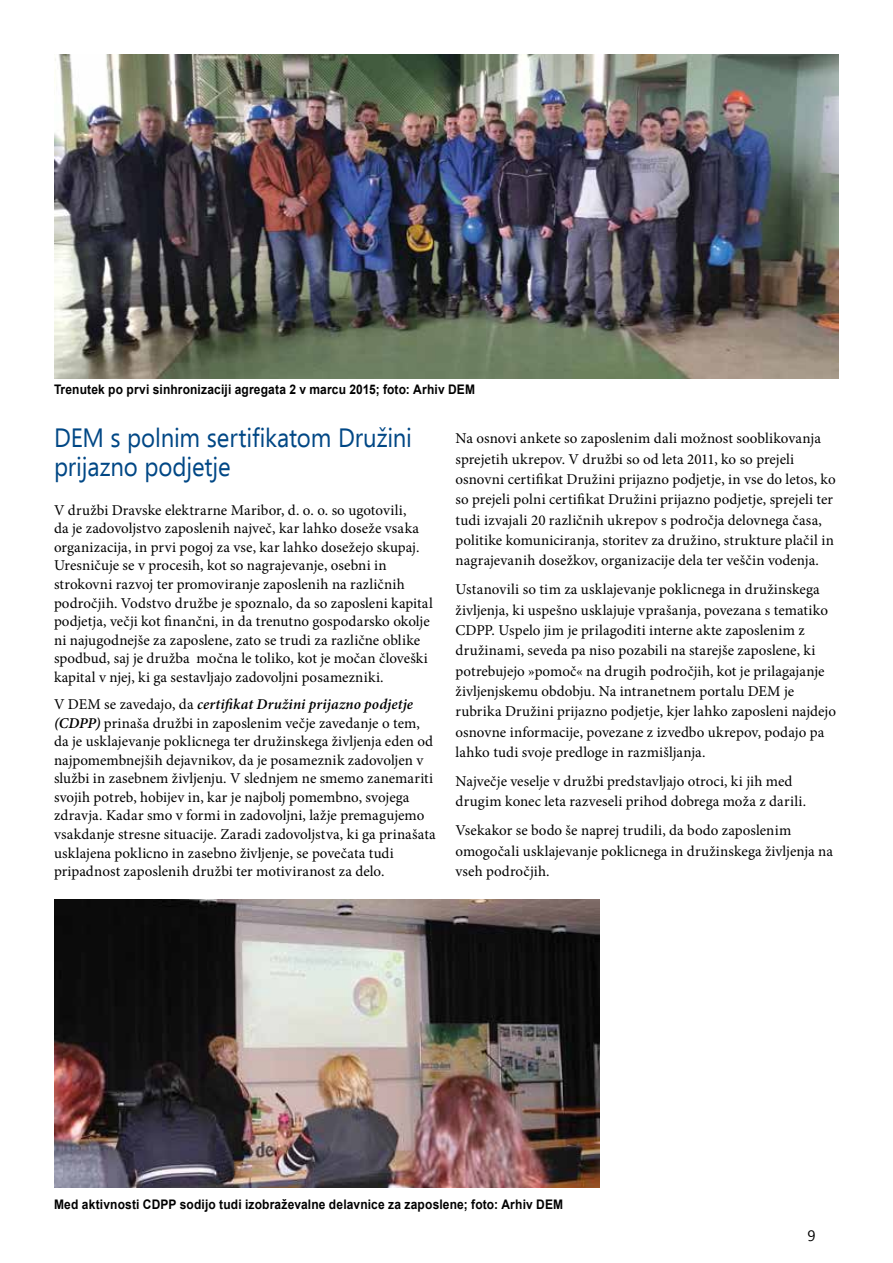
<style>
.page{position:relative;width:893px;height:1263px;background:#fff}
.page>*{position:absolute;margin:0;border:0;box-sizing:border-box;transform-origin:0 0}
.t1{font:26.4px/29.4px "Ebrima";letter-spacing:-.005em;color:#004785;scale:.91 1}
.t2{font:15px/18.6px "Minion Pro";letter-spacing:.005em;color:#000}
.t3{font:15px "Ebrima";color:#000}
.t4{font:700 13.2px "Arial";letter-spacing:.015em;color:#000;scale:.91 1}
.s1{font-weight:600;font-style:italic}
</style>
<div class="page">
<img style="left:54px;top:900px;width:546px;height:288px">
<img style="left:54px;top:54px;width:785px;height:324px">
<p class="t4" style="left:54px;top:380px;width:464px">Trenutek po prvi sinhronizaciji agregata 2 v marcu 2015; foto: Arhiv DEM</p>
<p class="t2" style="left:456px;top:428px;width:382px;line-height:20.4px">Na osnovi ankete so zaposlenim dali možnost sooblikovanja sprejetih ukrepov. V družbi so od leta 2011, ko so prejeli osnovni certifikat Družini prijazno podjetje, in vse do letos, ko so prejeli polni certifikat Družini prijazno podjetje, sprejeli ter tudi izvajali 20 različnih ukrepov s področja delovnega časa, politike komuniciranja, storitev za družino, strukture plačil in nagrajevanih dosežkov, organizacije dela ter veščin vodenja.</p>
<p class="t2" style="left:456px;top:579px;width:382px;line-height:20.4px">Ustanovili so tim za usklajevanje poklicnega in družinskega življenja, ki uspešno usklajuje vprašanja, povezana s tematiko CDPP. Uspelo jim je prilagoditi interne akte zaposlenim z družinami, seveda pa niso pozabili na starejše zaposlene, ki potrebujejo »pomoč« na drugih področjih, kot je prilagajanje življenjskemu obdobju. Na intranetnem portalu DEM je rubrika Družini prijazno podjetje, kjer lahko zaposleni najdejo osnovne informacije, povezane z izvedbo ukrepov, podajo pa lahko tudi svoje predloge in razmišljanja.</p>
<p class="t2" style="left:456px;top:771px;width:352px;line-height:20.4px">Največje veselje v družbi predstavljajo otroci, ki jih med drugim konec leta razveseli prihod dobrega moža z darili.</p>
<p class="t2" style="left:456px;top:820px;width:379px;line-height:20.4px">Vsekakor se bodo še naprej trudili, da bodo zaposlenim omogočali usklajevanje poklicnega in družinskega življenja na vseh področjih.</p>
<h1 class="t1" style="left:54px;top:424px;width:395px">DEM s polnim sertifikatom Družini prijazno podjetje</h1>
<p class="t2" style="left:54px;top:501px;width:380px">V družbi Dravske elektrarne Maribor, d. o. o. so ugotovili,<br>da je zadovoljstvo zaposlenih največ, kar lahko doseže vsaka organizacija, in prvi pogoj za vse, kar lahko dosežejo skupaj.<br>Uresničuje se v procesih, kot so nagrajevanje, osebni in strokovni razvoj ter promoviranje zaposlenih na različnih področjih. Vodstvo družbe je spoznalo, da so zaposleni kapital podjetja, večji kot finančni, in da trenutno gospodarsko okolje ni najugodnejše za zaposlene, zato se trudi za različne oblike spodbud, saj je družba močna le toliko, kot je močan človeški kapital v njej, ki ga sestavljajo zadovoljni posamezniki.</p>
<p class="t2" style="left:54px;top:695px;width:383px">V DEM se zavedajo, da <span class="s1">certifikat Družini prijazno podjetje (CDPP)</span> prinaša družbi in zaposlenim večje zavedanje o tem, da je usklajevanje poklicnega ter družinskega življenja eden od najpomembnejših dejavnikov, da je posameznik zadovoljen v službi in zasebnem življenju. V slednjem ne smemo zanemariti svojih potreb, hobijev in, kar je najbolj pomembno, svojega zdravja. Kadar smo v formi in zadovoljni, lažje premagujemo vsakdanje stresne situacije. Zaradi zadovoljstva, ki ga prinašata usklajena poklicno in zasebno življenje, se povečata tudi pripadnost zaposlenih družbi ter motiviranost za delo.</p>
<p class="t4" style="left:54px;top:1195px;width:561px">Med aktivnosti CDPP sodijo tudi izobraževalne delavnice za zaposlene; foto: Arhiv DEM</p>
<p class="t3" style="left:808px;top:1225px;width:10px">9</p>
</div>
